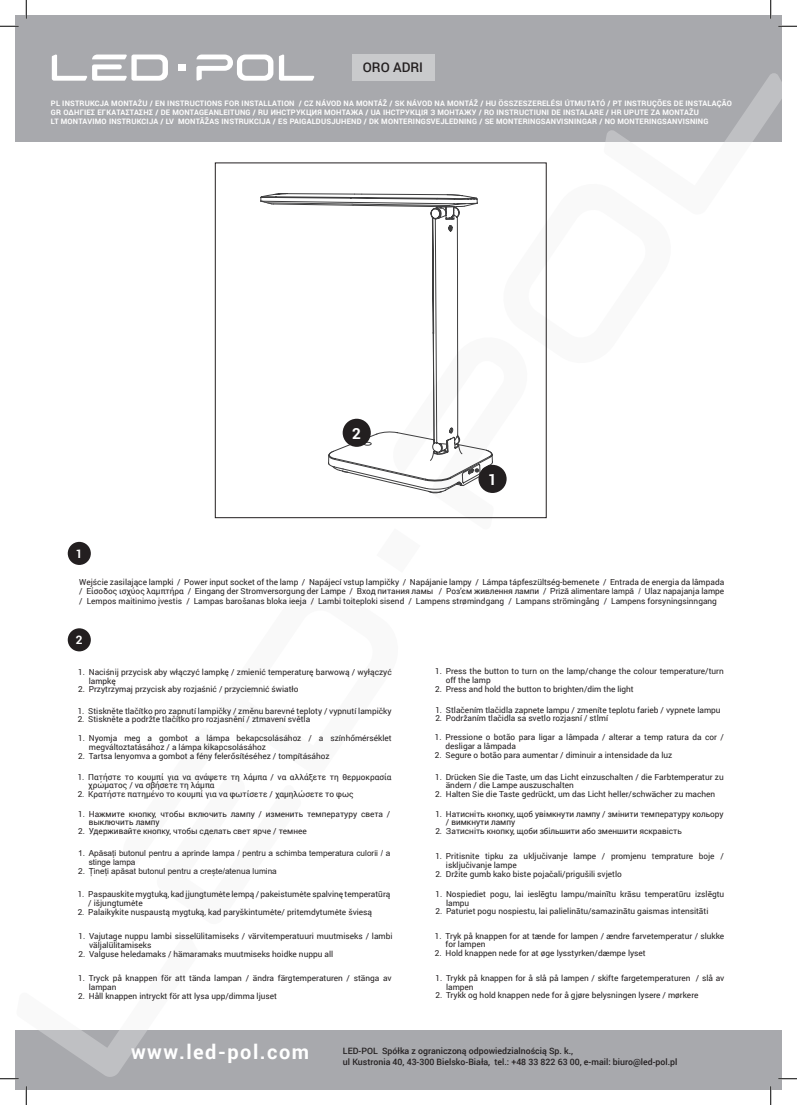
<style>
.page{position:relative;width:797px;height:1105px;background:#fff}
.page>*{position:absolute;margin:0;border:0;box-sizing:border-box;transform-origin:0 0}
.t1{font:700 20px "Roboto";letter-spacing:.075em;color:#fff}
.t2{font:700 15.25px "Roboto";color:#fff}
.t3{font:500 13.25px "Roboto";color:#231f20}
.t4{font:700 11.75px "Roboto";color:#fff}
.t5{font:500 8.75px "Roboto";color:#231f20}
.t6{font:8.25px/8.8px "Roboto";color:#231f20}
.t7{font:8.25px/8.8px "Arial";color:#231f20}
.t8{font:700 7.5px/9px "Roboto";letter-spacing:.025em;color:#fff}
.s1{font-family:"Arial"}
</style>
<div class="page">
<div style="left:16px;top:16px;width:765px;height:125px;background:#a8a9ad"></div>
<div style="left:353px;top:54px;width:82px;height:26px;background:#c9cacc"></div>
<svg style="left:196px;top:55px;width:77px;height:26px"></svg>
<svg style="left:279px;top:54px;width:35px;height:27px"></svg>
<svg style="left:52px;top:54px;width:116px;height:27px"></svg>
<div style="left:179px;top:64px;width:7px;height:7px;background:#fff"></div>
<div style="left:16px;top:1031px;width:765px;height:58px;background:#a8a9ad"></div>
<svg style="left:260px;top:194px;width:116px;height:286px"></svg>
<svg style="left:376px;top:73px;width:405px;height:446px"></svg>
<div style="left:342px;top:419px;width:29px;height:28px;background:#231f20;border-radius:50%"></div>
<div style="left:68px;top:628px;width:23px;height:23px;background:#231f20;border-radius:50%"></div>
<div style="left:478px;top:465px;width:28px;height:28px;background:#231f20;border-radius:50%"></div>
<div style="left:68px;top:542px;width:23px;height:23px;background:#231f20;border-radius:50%"></div>
<div style="left:215px;top:163px;width:331px;height:355px;border:1px solid #231f20"></div>
<svg style="left:0;top:25px;width:19px;height:2px"></svg>
<svg style="left:778px;top:25px;width:19px;height:2px"></svg>
<svg style="left:0;top:1030px;width:199px;height:49px"></svg>
<svg style="left:778px;top:1078px;width:19px;height:1px"></svg>
<svg style="left:25px;top:0;width:2px;height:19px"></svg>
<svg style="left:25px;top:1086px;width:2px;height:19px"></svg>
<svg style="left:770px;top:0;width:1px;height:19px"></svg>
<svg style="left:770px;top:1086px;width:1px;height:19px"></svg>
<h3 class="t3" style="left:363px;top:58px;width:62px">ORO ADRI</h3>
<p class="t8" style="left:51px;top:99px;width:682px">PL INSTRUKCJA MONTAŻU / EN INSTRUCTIONS FOR INSTALLATION / CZ NÁVOD NA MONTÁŽ / SK NÁVOD NA MONTÁŽ / HU ÖSSZESZERELÉSI ÚTMUTATÓ / PT INSTRUÇÕES DE INSTALAÇÃO<br>GR ΟΔΗΓΙΕΣ ΕΓΚΑΤΑΣΤΑΣΗΣ / DE MONTAGEANLEITUNG / RU ИНСТРУКЦИЯ МОНТАЖА / UA ІНСТРУКЦІЯ З МОНТАЖУ / RO INSTRUCTIUNI DE INSTALARE / HR UPUTE ZA MONTAŽU<br>LT MONTAVIMO INSTRUKCIJA / LV MONTĀŽAS INSTRUKCIJA / ES PAIGALDUSJUHEND / DK MONTERINGSVEJLEDNING / SE MONTERINGSANVISNINGAR / NO MONTERINGSANVISNING</p>
<p class="t2" style="left:352px;top:423px;width:10px">2</p>
<p class="t2" style="left:488px;top:469px;width:10px">1</p>
<p class="t4" style="left:76px;top:545px;width:8px">1</p>
<p class="t6" style="left:79px;top:577px;width:646px;line-height:9.6px;text-align:justify">Wejście zasilające lampki / Power input socket of the lamp / Napájecí vstup lampičky / Napájanie lampy / Lámpa tápfeszültség-bemenete / Entrada de energia da lâmpada / Είσοδος ισχύος λαμπτήρα / Eingang der Stromversorgung der Lampe / Вход питания ламы / Роз’єм живлення лампи / <span class="s1">Priză alimentare lampă /</span> Ulaz napajanja lampe / Lempos maitinimo įvestis / Lampas barošanas bloka ieeja / Lambi toiteploki sisend / Lampens strømindgang / Lampans strömingång / Lampens forsyningsinngang</p>
<p class="t4" style="left:76px;top:631px;width:8px">2</p>
<p class="t6" style="left:89px;top:667px;width:304px;text-indent:-11px">1. Naciśnij przycisk aby włączyć lampkę / zmienić temperaturę barwową / wyłączyć lampkę</p>
<p class="t6" style="left:78px;top:685px;width:222px">2. Przytrzymaj przycisk aby rozjaśnić / przyciemnić światło</p>
<p class="t6" style="left:446px;top:667px;width:279px;text-indent:-11px">1. Press the button to turn on the lamp/change the colour temperature/turn off the lamp</p>
<p class="t6" style="left:435px;top:684px;width:200px">2. Press and hold the button to brighten/dim the light</p>
<p class="t6" style="left:78px;top:706px;width:315px">1. Stiskněte tlačítko pro zapnutí lampičky / změnu barevné teploty / vypnutí lampičky</p>
<p class="t6" style="left:78px;top:715px;width:234px">2. Stiskněte a podržte tlačítko pro rozjasnění / ztmavení světla</p>
<p class="t6" style="left:435px;top:705px;width:287px">1. Stlačením tlačidla zapnete lampu / zmeníte teplotu farieb / vypnete lampu</p>
<p class="t6" style="left:435px;top:714px;width:174px">2. Podržaním tlačidla sa svetlo rozjasní / stlmí</p>
<p class="t6" style="left:89px;top:734px;width:304px;text-indent:-11px">1. Nyomja meg a gombot a lámpa bekapcsolásához / a színhőmérséklet megváltoztatásához / a lámpa kikapcsolásához</p>
<p class="t6" style="left:78px;top:751px;width:253px">2. Tartsa lenyomva a gombot a fény felerősítéséhez / tompításához</p>
<p class="t6" style="left:445px;top:733px;width:280px;text-indent:-11px">1. Pressione o botão para ligar a lâmpada / alterar a temp ratura da cor / desligar a lâmpada</p>
<p class="t6" style="left:435px;top:750px;width:239px">2. Segure o botão para aumentar / diminuir a intensidade da luz</p>
<p class="t6" style="left:88px;top:772px;width:305px;text-indent:-11px">1. Πατήστε το κουμπί για να ανάψετε τη λάμπα / να αλλάξετε τη θερμοκρασία χρώματος / να σβήσετε τη λάμπα</p>
<p class="t6" style="left:78px;top:790px;width:277px">2. Κρατήστε πατημένο το κουμπί για να φωτίσετε / χαμηλώσετε το φως</p>
<p class="t6" style="left:446px;top:772px;width:279px;text-indent:-11px">1. Drücken Sie die Taste, um das Licht einzuschalten / die Farbtemperatur zu ändern / die Lampe auszuschalten</p>
<p class="t6" style="left:435px;top:790px;width:282px">2. Halten Sie die Taste gedrückt, um das Licht heller/schwächer zu machen</p>
<p class="t6" style="left:89px;top:809px;width:303px;text-indent:-11px">1. Нажмите кнопку, чтобы включить лампу / изменить температуру света / выключить лампу</p>
<p class="t6" style="left:78px;top:826px;width:230px">2. Удерживайте кнопку, чтобы сделать свет ярче / темнее</p>
<p class="t6" style="left:446px;top:809px;width:279px;text-indent:-11px">1. Натисніть кнопку, щоб увімкнути лампу / змінити температуру кольору / вимкнути лампу</p>
<p class="t6" style="left:435px;top:826px;width:248px">2. Затисніть кнопку, щоби збільшити або зменшити яскравість</p>
<p class="t7" style="left:89px;top:849px;width:303px;text-indent:-11px">1. Apăsați butonul pentru a aprinde lampa / pentru a schimba temperatura culorii / a stinge lampa</p>
<p class="t7" style="left:78px;top:866px;width:200px">2. Țineți apăsat butonul pentru a crește/atenua lumina</p>
<p class="t6" style="left:446px;top:851px;width:279px;text-indent:-11px">1. Pritisnite tipku za uključivanje lampe / promjenu temprature boje / isključivanje lampe</p>
<p class="t6" style="left:435px;top:869px;width:188px">2. Držite gumb kako biste pojačali/prigušili svjetlo</p>
<p class="t6" style="left:88px;top:889px;width:303px;text-indent:-11px">1. Paspauskite mygtuką, kad įjungtumėte lempą / pakeistumėte spalvinę temperatūrą / išjungtumėte</p>
<p class="t6" style="left:78px;top:907px;width:296px">2. Palaikykite nuspaustą mygtuką, kad paryškintumėte/ pritemdytumėte šviesą</p>
<p class="t6" style="left:446px;top:889px;width:280px;text-indent:-11px">1. Nospiediet pogu, lai ieslēgtu lampu/mainītu krāsu temperatūru izslēgtu lampu</p>
<p class="t6" style="left:435px;top:907px;width:274px">2. Paturiet pogu nospiestu, lai palielinātu/samazinātu gaismas intensitāti</p>
<p class="t6" style="left:89px;top:931px;width:305px;text-indent:-11px">1. Vajutage nuppu lambi sisselülitamiseks / värvitemperatuuri muutmiseks / lambi väljalülitamiseks</p>
<p class="t6" style="left:79px;top:949px;width:256px">2. Valguse heledamaks / hämaramaks muutmiseks hoidke nuppu all</p>
<p class="t6" style="left:445px;top:931px;width:280px;text-indent:-11px">1. Tryk på knappen for at tænde for lampen / ændre farvetemperatur / slukke for lampen</p>
<p class="t6" style="left:435px;top:949px;width:212px">2. Hold knappen nede for at øge lysstyrken/dæmpe lyset</p>
<p class="t6" style="left:89px;top:973px;width:304px;text-indent:-11px">1. Tryck på knappen för att tända lampan / ändra färgtemperaturen / stänga av lampan</p>
<p class="t6" style="left:78px;top:991px;width:200px">2. Håll knappen intryckt för att lysa upp/dimma ljuset</p>
<p class="t6" style="left:446px;top:973px;width:280px;text-indent:-11px">1. Trykk på knappen for å slå på lampen / skifte fargetemperaturen / slå av lampen</p>
<p class="t6" style="left:435px;top:991px;width:264px">2. Trykk og hold knappen nede for å gjøre belysningen lysere / mørkere</p>
<h1 class="t1" style="left:131px;top:1038px;width:179px">www.led-pol.com</h1>
<p class="t5" style="left:343px;top:1045px;width:232px">LED-POL Spółka z ograniczoną odpowiedzialnością Sp. k.,</p>
<p class="t5" style="left:343px;top:1055px;width:336px">ul Kustronia 40, 43-300 Bielsko-Biała, tel.: +48 33 822 63 00, e-mail: biuro@led-pol.pl</p>
</div>
